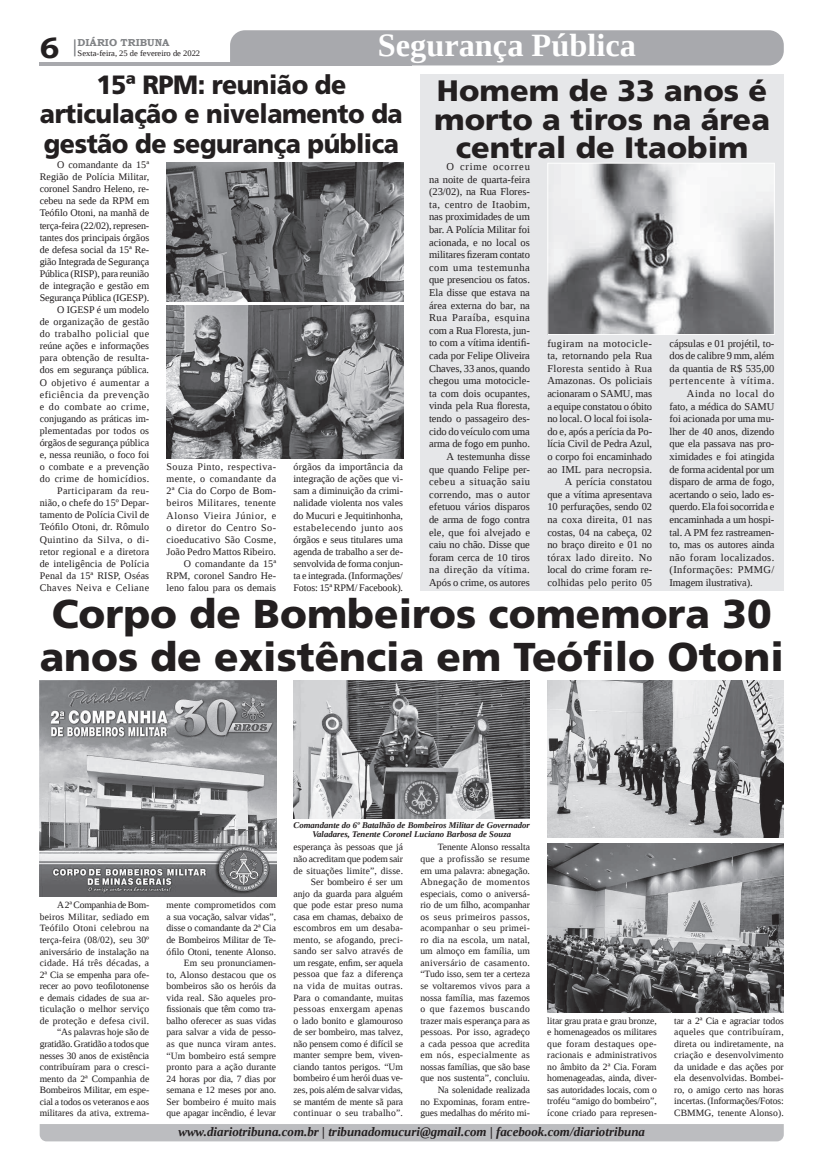
<style>
.page{position:relative;width:821px;height:1166px;background:#fff}
.page>*{position:absolute;margin:0;border:0;box-sizing:border-box;transform-origin:0 0}
.t1{font:900 40.25px/42.9px "Frutiger LT Std";color:#231f20}
.t2{font:700 32.38px "Liberation Serif";color:#fff}
.t3{font:900 29.57px/28.7px "Frutiger LT Std";color:#231f20;scale:1.04 1}
.t4{font:700 29.31px "Bookman Old Style";color:#231f20}
.t5{font:900 26.43px/29.2px "Frutiger LT Std";letter-spacing:-.02em;color:#231f20;text-align:center;scale:.94 1}
.t6{font:italic 700 12.95px "Liberation Serif";color:#231f20}
.t7{font:10.5px/12.6px "Liberation Serif";letter-spacing:-.005em;color:#231f20;text-align:right}
.t8{font:10.5px "Liberation Serif";letter-spacing:.03em;color:#231f20}
.t9{font:10.5px "Liberation Serif";letter-spacing:.065em;color:#231f20}
.t10{font:10.5px "Liberation Serif";letter-spacing:.035em;color:#231f20}
.t11{font:10.5px "Liberation Serif";letter-spacing:.05em;color:#231f20}
.t12{font:10.5px "Liberation Serif";letter-spacing:.075em;color:#231f20}
.t13{font:10.06px/12.1px "Liberation Serif";letter-spacing:.01em;color:#231f20;text-align:right}
.t14{font:700 10.06px "Bookman Old Style";color:#808285}
.t15{font:9.62px/11.5px "Liberation Serif";color:#231f20;text-align:right}
.t16{font:italic 700 8.75px/9.6px "Liberation Serif";color:#231f20;text-align:center}
.t17{font:8.4px "Liberation Serif";color:#231f20}
</style>
<div class="page">
<svg style="left:74px;top:39px;width:2px;height:17px"></svg>
<hr style="left:40px;top:62px;width:372px;height:3px;background:#a8a9ad">
<div style="left:230px;top:30px;width:554px;height:35px;background:#a8a9ad"></div>
<div style="left:40px;top:1124px;width:744px;height:17px;background:#bcbdc0"></div>
<div style="left:420px;top:74px;width:364px;height:517px;background:#e6e7e9"></div>
<img style="left:549px;top:165px;width:224px;height:168px">
<div style="left:547px;top:163px;width:228px;height:172px;border:1px solid #fff"></div>
<img style="left:167px;top:162px;width:236px;height:139px">
<img style="left:167px;top:306px;width:236px;height:152px">
<img style="left:40px;top:680px;width:236px;height:216px">
<img style="left:294px;top:680px;width:236px;height:139px">
<img style="left:547px;top:844px;width:237px;height:168px">
<img style="left:547px;top:680px;width:237px;height:157px">
<h2 class="t2" style="left:378px;top:24px;width:260px">Segurança Pública</h2>
<h3 class="t5" style="left:40px;top:70px;width:388px">15ª RPM: reunião de articulação e nivelamento da gestão de segurança pública</h3>
<p class="t14" style="left:78px;top:35px;width:93px">DIÁRIO TRIBUNA</p>
<h3 class="t4" style="left:40px;top:27px;width:21px">6</h3>
<p class="t17" style="left:78px;top:48px;width:124px">Sexta-feira, 25 de fevereiro de 2022</p>
<h3 class="t3" style="left:434px;top:76px;width:324px">Homem de 33 anos é morto a tiros na área</h3>
<p class="t12" style="left:446px;top:160px;width:85px">O crime ocorreu</p>
<h3 class="t3" style="left:456px;top:134px;width:283px">central de Itaobim</h3>
<p class="t7" style="left:429px;top:173px;width:102px">na noite de quarta-feira (23/02), na Rua Flores&shy;ta, centro de Itaobim, nas proximidades de um bar. A Polícia Militar foi acionada, e no local os militares fizeram contato com uma testemunha que presenciou os fatos.<br>Ela disse que estava na área externa do bar, na<br>Rua Paraíba, esquina com a Rua Floresta, jun&shy;to com a vítima identifi&shy;cada por Felipe Oliveira<br>Chaves, 33 anos, quando chegou uma motocicle&shy;ta com dois ocupantes, vinda pela Rua floresta, tendo o passageiro des&shy;cido do veículo com uma arma de fogo em punho.<br>A testemunha disse que quando Felipe per&shy;cebeu a situação saiu correndo, mas o autor efetuou vários disparos de arma de fogo contra ele, que foi alvejado e caiu no chão. Disse que foram cerca de 10 tiros na direção da vítima.<br>Após o crime, os autores</p>
<p class="t13" style="left:40px;top:159px;width:111px">O comandante da 15ª<br>Região de Polícia Militar, coronel Sandro Heleno, re&shy;cebeu na sede da RPM em<br>Teófilo Otoni, na manhã de terça-feira (22/02), represen&shy;tantes dos principais órgãos de defesa social da 15ª Re&shy;gião Integrada de Segurança<br>Pública (RISP), para reunião de integração e gestão em<br>Segurança Pública (IGESP).<br>O IGESP é um modelo<br>de organização de gestão do trabalho policial que reúne ações e informações para obtenção de resulta&shy;dos em segurança pública.<br>O objetivo é aumentar a eficiência da prevenção e do combate ao crime, conjugando as práticas im&shy;plementadas por todos os órgãos de segurança pública e, nessa reunião, o foco foi o combate e a prevenção do crime de homicídios.<br>Participaram da reu&shy;nião, o chefe do 15º Depar&shy;tamento de Polícia Civil de<br>Teófilo Otoni, dr. Rômulo<br>Quintino da Silva, o di&shy;retor regional e a diretora de inteligência de Polícia<br>Penal da 15ª RISP, Oséas<br>Chaves Neiva e Celiane</p>
<p class="t7" style="left:547px;top:337px;width:106px">fugiram na motocicle&shy;ta, retornando pela Rua<br>Floresta sentido à Rua<br>Amazonas. Os policiais acionaram o SAMU, mas a equipe constatou o óbito no local. O local foi isola&shy;do e, após a perícia da Po&shy;lícia Civil de Pedra Azul, o corpo foi encaminhado ao IML para necropsia.<br>A perícia constatou que a vítima apresentava<br>10 perfurações, sendo 02 na coxa direita, 01 nas costas, 04 na cabeça, 02 no braço direito e 01 no tórax lado direito. No local do crime foram re&shy;colhidas pelo perito 05</p>
<p class="t7" style="left:670px;top:337px;width:106px">cápsulas e 01 projétil, to-</p>
<p class="t7" style="left:670px;top:349px;width:106px">dos de calibre 9 mm, além</p>
<p class="t7" style="left:670px;top:362px;width:106px">da quantia de R$ 535,00</p>
<p class="t9" style="left:670px;top:374px;width:106px">pertencente à vítima.</p>
<p class="t11" style="left:687px;top:387px;width:89px">Ainda no local do</p>
<p class="t7" style="left:670px;top:400px;width:106px">fato, a médica do SAMU</p>
<p class="t7" style="left:670px;top:412px;width:106px">foi acionada por uma mu-</p>
<p class="t7" style="left:670px;top:425px;width:106px">lher de 40 anos, dizendo</p>
<p class="t7" style="left:670px;top:437px;width:106px">que ela passava nas pro-</p>
<p class="t7" style="left:670px;top:450px;width:106px">ximidades e foi atingida</p>
<p class="t7" style="left:670px;top:463px;width:106px">de forma acidental por um</p>
<p class="t7" style="left:670px;top:475px;width:106px">disparo de arma de fogo,</p>
<p class="t7" style="left:670px;top:488px;width:106px">acertando o seio, lado es-</p>
<p class="t7" style="left:670px;top:500px;width:106px">querdo. Ela foi socorrida e</p>
<p class="t7" style="left:670px;top:513px;width:106px">encaminhada a um hospi-</p>
<p class="t7" style="left:670px;top:526px;width:106px">tal. A PM fez rastreamen-</p>
<p class="t7" style="left:670px;top:538px;width:106px">to, mas os autores ainda</p>
<p class="t8" style="left:670px;top:550px;width:106px">não foram localizados.</p>
<p class="t10" style="left:670px;top:563px;width:106px">(Informações: PMMG/</p>
<p class="t7" style="left:670px;top:576px;width:85px">Imagem ilustrativa).</p>
<p class="t13" style="left:167px;top:461px;width:111px">Souza Pinto, respectiva&shy;mente, o comandante da<br>2ª Cia do Corpo de Bom&shy;beiros Militares, tenente<br>Alonso Vieira Júnior, e o diretor do Centro So&shy;cioeducativo São Cosme,<br>João Pedro Mattos Ribeiro.<br>O comandante da 15ª<br>RPM, coronel Sandro He&shy;leno falou para os demais</p>
<p class="t13" style="left:294px;top:461px;width:111px;text-align:justify">órgãos da importância da integração de ações que vi&shy;sam a diminuição da crimi&shy;nalidade violenta nos vales do Mucuri e Jequitinhonha, estabelecendo junto aos órgãos e seus titulares uma agenda de trabalho a ser de&shy;senvolvida de forma conjun&shy;ta e integrada. (Informações/ Fotos: 15ª RPM/ Facebook).</p>
<h1 class="t1" style="left:40px;top:593px;width:746px">Corpo de Bombeiros comemora 30 anos de existência em Teófilo Otoni</h1>
<p class="t15" style="left:40px;top:899px;width:111px">A 2ª Companhia de Bom&shy;beiros Militar, sediado em<br>Teófilo Otoni celebrou na terça-feira (08/02), seu 30º aniversário de instalação na cidade. Há três décadas, a<br>2ª Cia se empenha para ofe&shy;recer ao povo teofilotonense e demais cidades de sua ar&shy;ticulação o melhor serviço de proteção e defesa civil. “As palavras hoje são de gratidão. Gratidão a todos que nesses 30 anos de existência contribuíram para o cresci&shy;mento da 2ª Companhia de<br>Bombeiros Militar, em espe&shy;cial a todos os veteranos e aos militares da ativa, extrema-</p>
<p class="t15" style="left:167px;top:899px;width:111px">mente comprometidos com a sua vocação, salvar vidas”, disse o comandante da 2ª Cia de Bombeiros Militar de Te&shy;ófilo Otoni, tenente Alonso.<br>Em seu pronunciamen-<br>to, Alonso destacou que os bombeiros são os heróis da vida real. São aqueles pro&shy;fissionais que têm como tra&shy;balho oferecer as suas vidas para salvar a vida de pesso&shy;as que nunca viram antes. “Um bombeiro está sempre pronto para a ação durante<br>24 horas por dia, 7 dias por semana e 12 meses por ano.<br>Ser bombeiro é muito mais que apagar incêndio, é levar</p>
<p class="t16" style="left:294px;top:820px;width:238px">Comandante do 6º Batalhão de Bombeiros Militar de Governador<br>Valadares, Tenente Coronel Luciano Barbosa de Souza</p>
<p class="t15" style="left:294px;top:841px;width:111px">esperança às pessoas que já não acreditam que podem sair de situações limite”, disse.<br>Ser bombeiro é ser um anjo da guarda para alguém que pode estar preso numa casa em chamas, debaixo de escombros em um desaba&shy;mento, se afogando, preci&shy;sando ser salvo através de um resgate, enfim, ser aquela pessoa que faz a diferença na vida de muitas outras.<br>Para o comandante, muitas pessoas enxergam apenas o lado bonito e glamouroso de ser bombeiro, mas talvez, não pensem como é difícil se manter sempre bem, viven&shy;ciando tantos perigos. “Um bombeiro é um herói duas ve&shy;zes, pois além de salvar vidas, se mantém de mente sã para continuar o seu trabalho”.</p>
<p class="t15" style="left:420px;top:841px;width:111px">Tenente Alonso ressalta<br>que a profissão se resume em uma palavra: abnegação.<br>Abnegação de momentos especiais, como o aniversá&shy;rio de um filho, acompanhar os seus primeiros passos, acompanhar o seu primei&shy;ro dia na escola, um natal, um almoço em família, um aniversário de casamento. “Tudo isso, sem ter a certeza se voltaremos vivos para a nossa família, mas fazemos o que fazemos buscando trazer mais esperança para as pessoas. Por isso, agradeço a cada pessoa que acredita em nós, especialmente as nossas famílias, que são base que nos sustenta”, concluiu.<br>Na solenidade realizada<br>no Expominas, foram entre&shy;gues medalhas do mérito mi-</p>
<p class="t15" style="left:547px;top:1014px;width:111px;text-align:justify">litar grau prata e grau bronze, e homenageados os militares que foram destaques ope&shy;racionais e administrativos no âmbito da 2ª Cia. Foram homenageadas, ainda, diver&shy;sas autoridades locais, com o troféu “amigo do bombeiro”, ícone criado para represen-</p>
<p class="t15" style="left:674px;top:1014px;width:111px;text-align:justify">tar a 2ª Cia e agraciar todos aqueles que contribuíram, direta ou indiretamente, na criação e desenvolvimento da unidade e das ações por ela desenvolvidas. Bombei&shy;ro, o amigo certo nas horas incertas. (Informações/Fotos:<br>CBMMG, tenente Alonso).</p>
<h3 class="t6" style="left:178px;top:1123px;width:468px">www.diariotribuna.com.br | tribunadomucuri@gmail.com | facebook.com/diariotribuna</h3>
</div>
